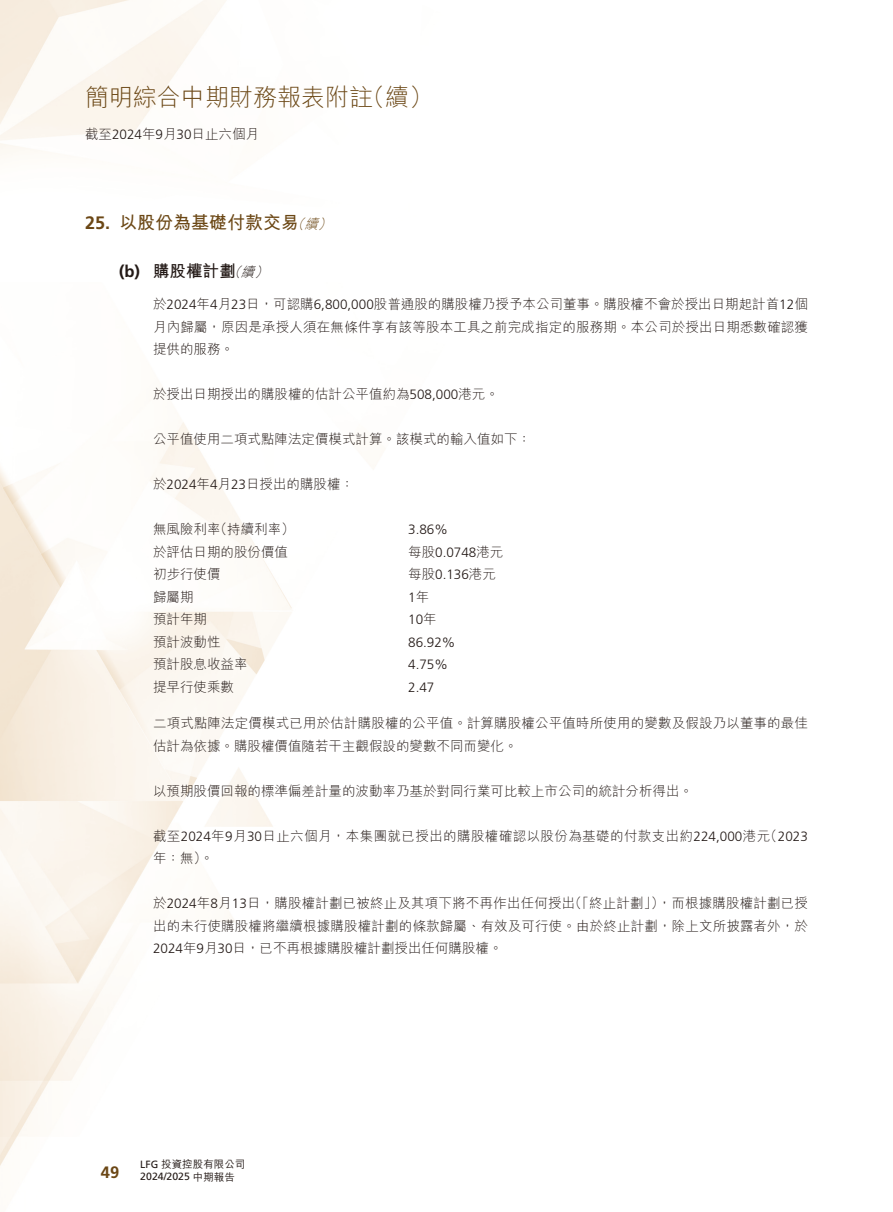
<style>
.page{position:relative;width:893px;height:1212px;background:#fff}
.page>*{position:absolute;margin:0;border:0;box-sizing:border-box;transform-origin:0 0}
.t1{font:300 24px "M Hei HK";color:#6b4715}
.t2{font:700 18px "M Hei HK";color:#6b4715}
.t3{font:700 18px "Frutiger LT Std";color:#6b4715}
.t4{font:700 16.5px "M Hei HK";color:#231916}
.t5{font:700 16.5px "Frutiger LT Std";color:#231916}
.t6{font:700 16.5px "Frutiger LT Std";color:#6b4715}
.t7{font:300 13.5px/22.5px "M Hei HK";letter-spacing:.01em;color:#231916}
.t8{font:300 13.5px/22.5px "M Hei HK";letter-spacing:.03em;color:#231916}
.t9{font:300 13.5px "Frutiger LT Std";color:#231916}
.t10{font:italic 300 13.5px "M Hei HK";color:#6b4715}
.t11{font:italic 300 13.5px "M Hei HK";color:#231916}
.t12{font:10.5px "Frutiger LT Std";color:#231916}
.t13{font:500 10.5px "M Hei HK";color:#231916}
.s1{font-family:"Frutiger LT Std"}
.s2{font-family:"M Hei HK"}
.s3{font-family:"Frutiger LT Std";font-weight:400}
.s4{font-family:"M Hei HK";font-weight:500}
</style>
<div class="page">
<img style="left:0;top:0;width:376px;height:1166px">
<h1 class="t1" style="left:361px;top:85px;width:73px">（續(</h1>
<h1 class="t1" style="left:85px;top:85px;width:289px">簡明綜合中期財務報表附註</h1>
<p class="t7" style="left:85px;top:122px;width:176px">截至<span class="s1">2024</span>年月<span class="s1">9 30</span>日止六個月</p>
<h2 class="t3" style="left:85px;top:212px;width:27px">25.</h2>
<h2 class="t2" style="left:119px;top:209px;width:181px">以股份為基礎付款交易</h2>
<p class="t10" style="left:304px;top:217px;width:19px">續</p>
<p class="t10" style="left:291px;top:217px;width:19px">（</p>
<p class="t10" style="left:318px;top:217px;width:19px">(</p>
<p class="t5" style="left:119px;top:261px;width:23px">b( )</p>
<p class="t4" style="left:153px;top:259px;width:84px">購股權計劃</p>
<p class="t11" style="left:241px;top:265px;width:19px">續</p>
<p class="t11" style="left:227px;top:265px;width:19px">（</p>
<p class="t11" style="left:254px;top:265px;width:19px">(</p>
<p class="t7" style="left:153px;top:293px;width:656px;text-align:justify">於<span class="s1">2024</span>年月<span class="s1">4 23</span>日，可認購<span class="s1">6,800,000</span>股普通股的購股權乃授予本公司董事。購股權不會於授出日期起計首<span class="s1">12</span>個月內歸屬，原因是承授人須在無條件享有該等股本工具之前完成指定的服務期。本公司於授出日期悉數確認獲提供的服務。</p>
<p class="t7" style="left:153px;top:383px;width:347px">於授出日期授出的購股權的估計公平值約為<span class="s1">508,000</span>港元。</p>
<p class="t7" style="left:153px;top:428px;width:379px">公平值使用二項式點陣法定價模式計算。該模式的輸入值如下：</p>
<p class="t7" style="left:153px;top:473px;width:203px">於<span class="s1">2024</span>年月<span class="s1">4 23</span>日授出的購股權：</p>
<p class="t9" style="left:408px;top:522px;width:41px">3.86%</p>
<p class="t7" style="left:214px;top:518px;width:82px">（持續利率(</p>
<p class="t7" style="left:153px;top:518px;width:69px">無風險利率</p>
<p class="t7" style="left:153px;top:540px;width:136px">於評估日期的股份價值</p>
<p class="t9" style="left:408px;top:544px;width:97px"><span class="s2">每股</span>0.0748<span class="s2">港元</span></p>
<p class="t7" style="left:153px;top:563px;width:69px">初步行使價</p>
<p class="t9" style="left:408px;top:567px;width:89px"><span class="s2">每股</span>0.136<span class="s2">港元</span></p>
<p class="t7" style="left:153px;top:585px;width:42px">歸屬期</p>
<p class="t7" style="left:408px;top:585px;width:23px">年<span class="s1">1</span></p>
<p class="t7" style="left:153px;top:608px;width:55px">預計年期</p>
<p class="t9" style="left:408px;top:612px;width:30px">10<span class="s2">年</span></p>
<p class="t7" style="left:153px;top:630px;width:69px">預計波動性</p>
<p class="t9" style="left:408px;top:634px;width:49px">86.92%</p>
<p class="t7" style="left:153px;top:653px;width:96px">預計股息收益率</p>
<p class="t9" style="left:408px;top:657px;width:41px">4.75%</p>
<p class="t7" style="left:153px;top:675px;width:82px">提早行使乘數</p>
<p class="t7" style="left:153px;top:712px;width:656px">二項式點陣法定價模式已用於估計購股權的公平值。計算購股權公平值時所使用的變數及假設乃以董事的最佳估計為依據。購股權價值隨若干主觀假設的變數不同而變化。</p>
<p class="t7" style="left:153px;top:779px;width:541px">以預期股價回報的標準偏差計量的波動率乃基於對同行業可比較上市公司的統計分析得出。</p>
<p class="t9" style="left:764px;top:828px;width:45px"><span class="s2">)</span>2023</p>
<p class="t9" style="left:408px;top:679px;width:28px">2.47</p>
<p class="t8" style="left:153px;top:824px;width:619px">截至<span class="s1">2024</span>年 月<span class="s1">9 30</span>日止六個月，本集團就已授出的購股權確認以股份為基礎的付款支出約<span class="s1">224,000</span>港元年：無。(</p>
<p class="t7" style="left:658px;top:892px;width:152px">，而根據購股權計劃已授</p>
<p class="t7" style="left:569px;top:892px;width:97px">（「終止計劃」）</p>
<p class="t7" style="left:153px;top:892px;width:657px">於<span class="s1">2024</span>年月<span class="s1">8 13</span>日，購股權計劃已被終止及其項下將不再作出任何授出<br>出的未行使購股權將繼續根據購股權計劃的條款歸屬、有效及可行使。由於終止計劃，除上文所披露者外，於<br><span class="s1">2024</span>年月<span class="s1">9 30</span>日，已不再根據購股權計劃授出任何購股權。</p>
<p class="t6" style="left:101px;top:1163px;width:20px">49</p>
<p class="t13" style="left:140px;top:1157px;width:107px"><span class="s3">LFG</span> 投資控股有限公司</p>
<p class="t12" style="left:140px;top:1170px;width:96px">2024/2025 <span class="s4">中期報告</span></p>
</div>
